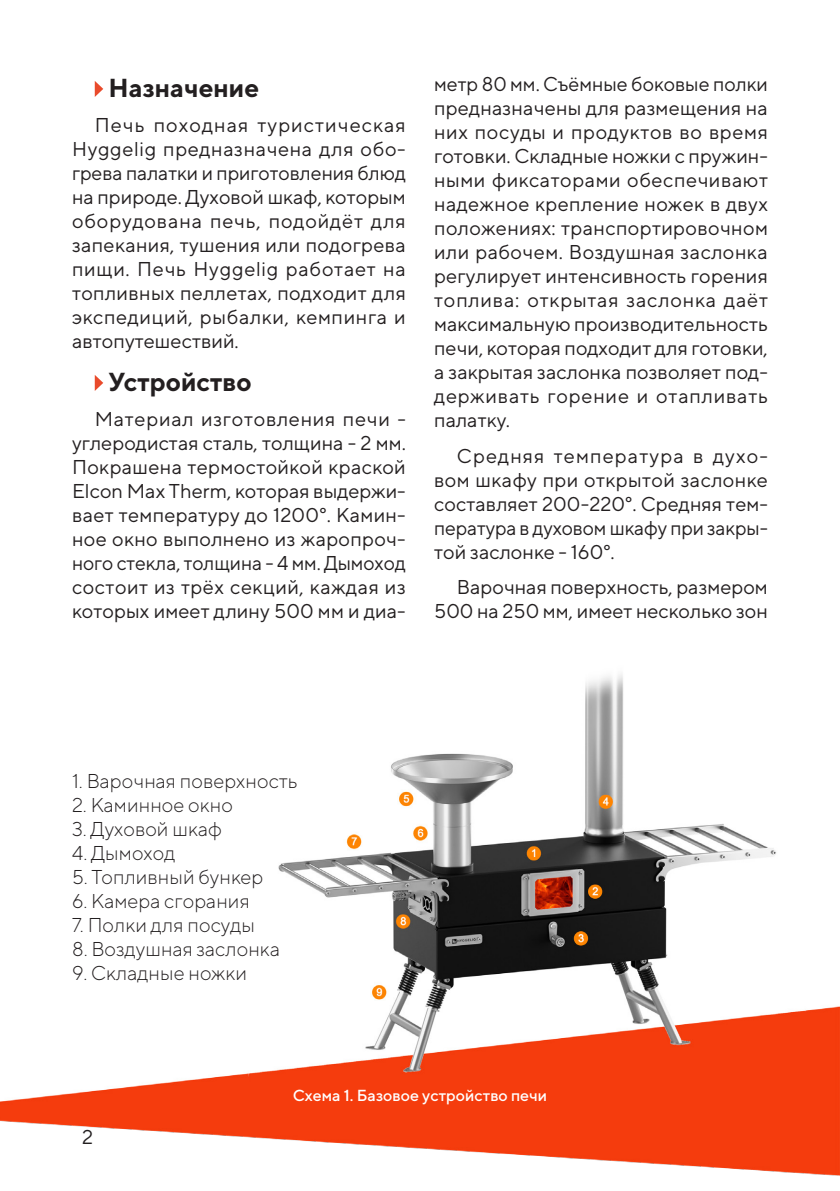
<style>
.page{position:relative;width:840px;height:1191px;background:#fff}
.page>*{position:absolute;margin:0;border:0;box-sizing:border-box;transform-origin:0 0}
.Заголовок_по_колонка{font:700 26px "TT Norms";color:#231f20}
.Базовый_по_колонкам{font:20px/24px "TT Norms";color:#231f20;text-align:justify}
.t1{font:300 20px "TT Norms";color:#231f20}
.Белая_подпись_схемы{font:500 16px "TT Norms";color:#fff}
</style>
<div class="page">
<img style="left:0;top:674px;width:839px;height:502px">
<svg style="left:95px;top:81px;width:8px;height:16px"></svg>
<svg style="left:95px;top:375px;width:8px;height:16px"></svg>
<p class="Заголовок_по_колонка" style="left:109px;top:71px;width:152px">Назначение</p>
<p class="Базовый_по_колонкам" style="left:72px;top:113px;width:335px;text-indent:23px">Печь походная туристическая Hyggelig предназначена для обо&shy;грева палатки и приготовления блюд на природе. Духовой шкаф, которым оборудована печь, подойдёт для запекания, тушения или подогрева пищи. Печь Hyggelig работает на топливных пеллетах, подходит для экспедиций, рыбалки, кемпинга и автопутешествий.</p>
<p class="Заголовок_по_колонка" style="left:109px;top:365px;width:144px">Устройство</p>
<p class="Базовый_по_колонкам" style="left:72px;top:407px;width:335px;text-indent:23px">Материал изготовления печи - углеродистая сталь, толщина - 2 мм.<br>Покрашена термостойкой краской Elcon Max Therm, которая выдержи&shy;вает температуру до 1200°. Камин&shy;ное окно выполнено из жаропроч&shy;ного стекла, толщина - 4 мм. Дымоход состоит из трёх секций, каждая из которых имеет длину 500 мм и диа-</p>
<p class="Базовый_по_колонкам" style="left:434px;top:72px;width:335px">метр 80 мм. Съёмные боковые полки предназначены для размещения на них посуды и продуктов во время готовки. Складные ножки с пружин&shy;ными фиксаторами обеспечивают надежное крепление ножек в двух положениях: транспортировочном или рабочем. Воздушная заслонка регулирует интенсивность горения топлива: открытая заслонка даёт максимальную производительность печи, которая подходит для готовки, а закрытая заслонка позволяет под&shy;держивать горение и отапливать палатку.</p>
<p class="Базовый_по_колонкам" style="left:434px;top:443px;width:335px;text-indent:23px">Средняя температура в духо&shy;вом шкафу при открытой заслонке составляет 200-220°. Средняя тем&shy;пература в духовом шкафу при закры&shy;той заслонке - 160°.</p>
<p class="Базовый_по_колонкам" style="left:434px;top:574px;width:335px;text-align:right">Варочная поверхность, размером<br>500 на 250 мм, имеет несколько зон</p>
<p class="t1" style="left:72px;top:768px;width:227px">1. Варочная поверхность</p>
<p class="t1" style="left:72px;top:792px;width:162px">2. Каминное окно</p>
<p class="t1" style="left:72px;top:816px;width:151px">3. Духовой шкаф</p>
<p class="t1" style="left:72px;top:840px;width:105px">4. Дымоход</p>
<p class="t1" style="left:72px;top:864px;width:193px">5. Топливный бункер</p>
<p class="t1" style="left:72px;top:888px;width:179px">6. Камера сгорания</p>
<p class="t1" style="left:72px;top:912px;width:184px">7. Полки для посуды</p>
<p class="t1" style="left:72px;top:936px;width:209px">8. Воздушная заслонка</p>
<p class="t1" style="left:72px;top:960px;width:176px">9. Складные ножки</p>
<p class="Базовый_по_колонкам" style="left:82px;top:1124px;width:12px">2</p>
<p class="Белая_подпись_схемы" style="left:293px;top:1086px;width:255px">Схема 1. Базовое устройство печи</p>
</div>
